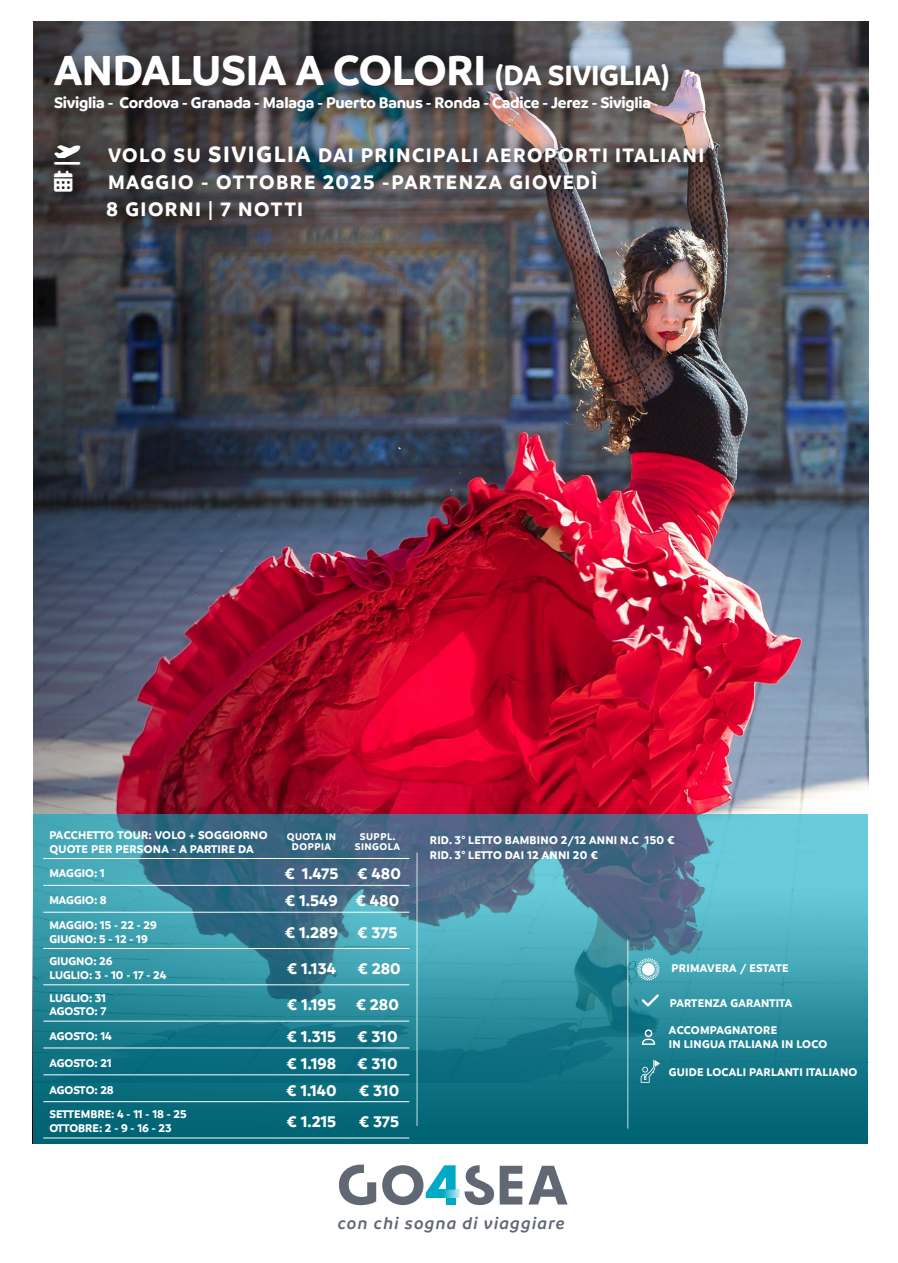
<style>
.page{position:relative;width:898px;height:1263px;background:#fff}
.page>*{position:absolute;margin:0;border:0;box-sizing:border-box;transform-origin:0 0}
.t1{font:700 45px "Branding";letter-spacing:-.01em;color:#fff}
.t2{font:700 21px/27px "Branding";letter-spacing:.065em;color:#fff}
.t3{font:italic 600 18px "Branding";letter-spacing:.065em;color:#616773}
.t4{font:700 16.5px "Branding";letter-spacing:-.015em;color:#fff}
.t5{font:700 12px/13.5px "Branding";letter-spacing:.02em;color:#fff}
.t6{font:700 12px/13.5px "Branding";color:#fff}
.t7{font:700 10.5px/10.5px "Branding";letter-spacing:.05em;color:#fff;text-align:center}
.s1{font-size:30px}
.s2{font-size:24px}
</style>
<div class="page">
<img style="left:519px;top:21px;width:349px;height:1062px">
<img style="left:33px;top:21px;width:486px;height:781px">
<svg style="left:33px;top:802px;width:834px;height:12px;background:#bb4057"></svg>
<svg style="left:33px;top:814px;width:834px;height:330px;background:#2f8396"></svg>
<svg style="left:528px;top:1166px;width:39px;height:38px"></svg>
<svg style="left:464px;top:1165px;width:58px;height:40px"></svg>
<svg style="left:339px;top:1164px;width:37px;height:41px"></svg>
<svg style="left:382px;top:1165px;width:73px;height:40px"></svg>
<svg style="left:438px;top:1189px;width:21px;height:9px"></svg>
<div style="left:42px;top:43px;width:684px;height:198px;background:#000;opacity:.75"></div>
<hr style="left:626px;top:940px;width:2px;height:188px;background:#fff">
<hr style="left:43px;top:858px;width:234px;height:1px;background:#fff">
<hr style="left:277px;top:858px;width:68px;height:1px;background:#fff">
<hr style="left:345px;top:858px;width:64px;height:1px;background:#fff">
<hr style="left:43px;top:885px;width:234px;height:1px;background:#fff">
<hr style="left:277px;top:885px;width:68px;height:1px;background:#fff">
<hr style="left:345px;top:885px;width:64px;height:1px;background:#fff">
<hr style="left:43px;top:912px;width:234px;height:1px;background:#fff">
<hr style="left:277px;top:912px;width:68px;height:1px;background:#fff">
<hr style="left:345px;top:912px;width:64px;height:1px;background:#fff">
<hr style="left:43px;top:948px;width:234px;height:1px;background:#fff">
<hr style="left:277px;top:948px;width:68px;height:1px;background:#fff">
<hr style="left:345px;top:948px;width:64px;height:1px;background:#fff">
<hr style="left:43px;top:984px;width:234px;height:1px;background:#fff">
<hr style="left:277px;top:1021px;width:68px;height:1px;background:#fff">
<hr style="left:345px;top:1021px;width:64px;height:1px;background:#fff">
<hr style="left:277px;top:1047px;width:68px;height:1px;background:#fff">
<hr style="left:345px;top:1047px;width:64px;height:1px;background:#fff">
<hr style="left:43px;top:1074px;width:234px;height:1px;background:#fff">
<hr style="left:43px;top:1101px;width:234px;height:1px;background:#fff">
<hr style="left:277px;top:984px;width:68px;height:1px;background:#fff">
<hr style="left:345px;top:984px;width:64px;height:1px;background:#fff">
<hr style="left:43px;top:1021px;width:234px;height:1px;background:#fff">
<hr style="left:43px;top:1047px;width:234px;height:1px;background:#fff">
<hr style="left:277px;top:1074px;width:68px;height:1px;background:#fff">
<hr style="left:345px;top:1074px;width:64px;height:1px;background:#fff">
<hr style="left:277px;top:1101px;width:68px;height:1px;background:#fff">
<hr style="left:345px;top:1101px;width:64px;height:1px;background:#fff">
<hr style="left:43px;top:1137px;width:234px;height:1px;background:#fff">
<hr style="left:277px;top:1137px;width:68px;height:1px;background:#fff">
<hr style="left:345px;top:1137px;width:64px;height:1px;background:#fff">
<hr style="left:416px;top:853px;width:1px;height:273px;background:#fff">
<svg style="left:641px;top:994px;width:17px;height:13px"></svg>
<svg style="left:641px;top:1029px;width:14px;height:16px"></svg>
<svg style="left:636px;top:958px;width:23px;height:23px"></svg>
<div style="left:641px;top:963px;width:13px;height:13px;background:#fff;border-radius:50%"></div>
<svg style="left:640px;top:1060px;width:19px;height:23px"></svg>
<svg style="left:54px;top:145px;width:26px;height:19px"></svg>
<h1 class="t1" style="left:54px;top:44px;width:616px">ANDALUSIA A COLORI <span class="s1">(DA SIVIGLIA)</span></h1>
<h3 class="t4" style="left:54px;top:93px;width:598px">Siviglia - Cordova - Granada - Malaga - Puerto Banus - Ronda - Cadice - Jerez - Siviglia</h3>
<h2 class="t2" style="left:108px;top:141px;width:597px">VOLO SU <span class="s2">SIVIGLIA</span> DAI PRINCIPALI AEROPORTI ITALIANI</h2>
<h2 class="t2" style="left:106px;top:168px;width:492px;text-indent:-52px">▲ MAGGIO - OTTOBRE 2025 -PARTENZA GIOVEDÌ<br>8 GIORNI | 7 NOTTI</h2>
<p class="t5" style="left:49px;top:828px;width:220px">PACCHETTO TOUR: VOLO + SOGGIORNO<br>QUOTE PER PERSONA - A PARTIRE DA</p>
<p class="t7" style="left:287px;top:831px;width:51px">QUOTA IN<br>DOPPIA</p>
<p class="t7" style="left:354px;top:831px;width:47px">SUPPL.<br>SINGOLA</p>
<p class="t6" style="left:49px;top:867px;width:57px">MAGGIO: 1</p>
<h3 class="t4" style="left:284px;top:864px;width:118px">€ 1.475 € 480</h3>
<p class="t6" style="left:49px;top:893px;width:59px">MAGGIO: 8</p>
<h3 class="t4" style="left:285px;top:891px;width:116px">€ 1.549 € 480</h3>
<p class="t6" style="left:49px;top:918px;width:109px">MAGGIO: 15 - 22 - 29<br>GIUGNO: 5 - 12 - 19</p>
<h3 class="t4" style="left:285px;top:923px;width:114px">€ 1.289 € 375</h3>
<p class="t6" style="left:49px;top:954px;width:119px">GIUGNO: 26<br>LUGLIO: 3 - 10 - 17 - 24</p>
<h3 class="t4" style="left:287px;top:959px;width:51px">€ 1.134</h3>
<h3 class="t4" style="left:357px;top:959px;width:45px">€ 280</h3>
<p class="t6" style="left:49px;top:991px;width:59px">LUGLIO: 31<br>AGOSTO: 7</p>
<h3 class="t4" style="left:287px;top:995px;width:114px">€ 1.195 € 280</h3>
<p class="t6" style="left:49px;top:1029px;width:64px">AGOSTO: 14</p>
<h3 class="t4" style="left:286px;top:1027px;width:51px">€ 1.315</h3>
<h3 class="t4" style="left:357px;top:1027px;width:42px">€ 310</h3>
<p class="t6" style="left:49px;top:1056px;width:64px">AGOSTO: 21</p>
<h3 class="t4" style="left:286px;top:1054px;width:51px">€ 1.198</h3>
<h3 class="t4" style="left:357px;top:1054px;width:42px">€ 310</h3>
<p class="t6" style="left:49px;top:1083px;width:66px">AGOSTO: 28</p>
<h3 class="t4" style="left:286px;top:1081px;width:52px">€ 1.140</h3>
<h3 class="t4" style="left:359px;top:1081px;width:42px">€ 310</h3>
<p class="t6" style="left:49px;top:1108px;width:139px">SETTEMBRE: 4 - 11 - 18 - 25<br>OTTOBRE: 2 - 9 - 16 - 23</p>
<h3 class="t4" style="left:286px;top:1112px;width:51px">€ 1.215</h3>
<h3 class="t4" style="left:359px;top:1112px;width:42px">€ 375</h3>
<p class="t5" style="left:429px;top:832px;width:246px;line-height:15px">RID. 3° LETTO BAMBINO 2/12 ANNI N.C 150 €<br>RID. 3° LETTO DAI 12 ANNI 20 €</p>
<p class="t5" style="left:671px;top:961px;width:119px">PRIMAVERA / ESTATE</p>
<p class="t6" style="left:669px;top:996px;width:124px">PARTENZA GARANTITA</p>
<p class="t5" style="left:668px;top:1023px;width:160px">ACCOMPAGNATORE<br>IN LINGUA ITALIANA IN LOCO</p>
<p class="t5" style="left:668px;top:1065px;width:190px">GUIDE LOCALI PARLANTI ITALIANO</p>
<h3 class="t3" style="left:337px;top:1214px;width:228px">con chi sogna di viaggiare</h3>
</div>
